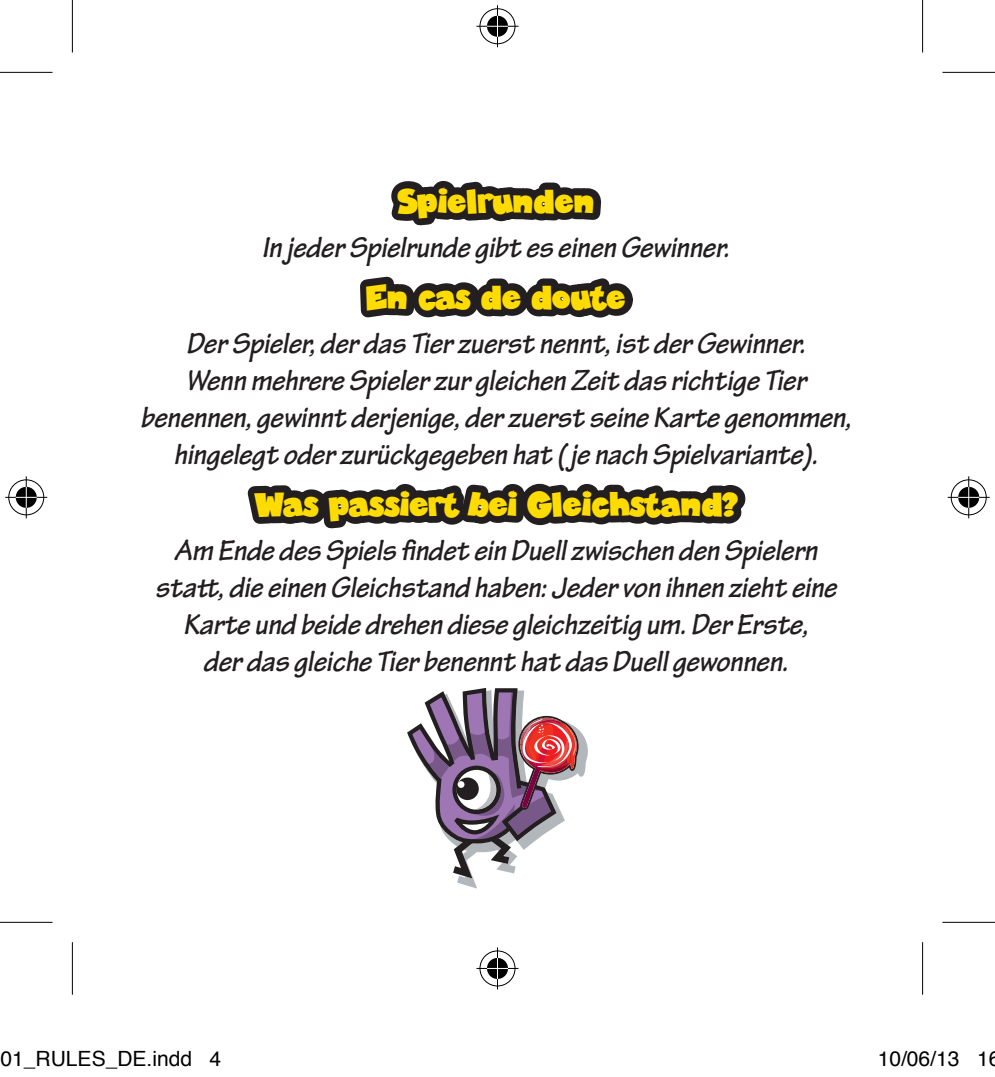
<style>
.page{position:relative;width:995px;height:1077px;background:#fff}
.page>*{position:absolute;margin:0;border:0;box-sizing:border-box;transform-origin:0 0}
.t1{font:42px "Toons";letter-spacing:.05em;color:#ffdc01}
.t2{font:italic 700 30.8px/37.1px "Tekton Pro";letter-spacing:-.01em;color:#231f20;text-align:center}
.t3{font:21px "Helvetica";color:#000}
</style>
<div class="page">
<svg style="left:407px;top:688px;width:181px;height:200px"></svg>
<svg style="left:247px;top:483px;width:499px;height:46px"></svg>
<svg style="left:360px;top:277px;width:273px;height:41px;background:#444041"></svg>
<svg style="left:381px;top:181px;width:228px;height:115px"></svg>
<svg style="left:0;top:71px;width:52px;height:1px"></svg>
<svg style="left:942px;top:71px;width:52px;height:1px"></svg>
<svg style="left:71px;top:0;width:1px;height:52px"></svg>
<svg style="left:71px;top:942px;width:1px;height:52px"></svg>
<svg style="left:923px;top:0;width:1px;height:52px"></svg>
<svg style="left:923px;top:942px;width:1px;height:52px"></svg>
<hr style="left:0;top:72px;width:52px;height:1px;background:#000">
<hr style="left:942px;top:72px;width:52px;height:1px;background:#000">
<hr style="left:0;top:921px;width:52px;height:2px;background:#000">
<hr style="left:942px;top:921px;width:52px;height:2px;background:#000">
<hr style="left:72px;top:0;width:1px;height:52px;background:#000">
<hr style="left:72px;top:942px;width:1px;height:52px;background:#000">
<hr style="left:921px;top:0;width:2px;height:52px;background:#000">
<hr style="left:921px;top:942px;width:2px;height:52px;background:#000">
<div style="left:478px;top:7px;width:39px;height:39px;border:4px solid #fff;border-radius:50%"></div>
<svg style="left:476px;top:24px;width:42px;height:4px"></svg>
<hr style="left:495px;top:5px;width:4px;height:42px;background:#fff">
<div style="left:485px;top:14px;width:25px;height:25px;border:4px solid #fff;border-radius:50%"></div>
<div style="left:479px;top:8px;width:36px;height:36px;border:1px solid #000;border-radius:50%"></div>
<hr style="left:476px;top:26px;width:42px;height:1px;background:#000">
<hr style="left:497px;top:5px;width:1px;height:42px;background:#000">
<svg style="left:487px;top:16px;width:21px;height:21px"></svg>
<div style="left:478px;top:948px;width:39px;height:40px;border:4px solid #fff;border-radius:50%"></div>
<hr style="left:476px;top:966px;width:42px;height:4px;background:#fff">
<hr style="left:495px;top:947px;width:4px;height:42px;background:#fff">
<div style="left:485px;top:955px;width:25px;height:26px;border:4px solid #fff;border-radius:50%"></div>
<div style="left:479px;top:950px;width:36px;height:36px;border:1px solid #000;border-radius:50%"></div>
<hr style="left:476px;top:968px;width:42px;height:1px;background:#000">
<hr style="left:497px;top:947px;width:1px;height:42px;background:#000">
<svg style="left:487px;top:958px;width:21px;height:21px"></svg>
<div style="left:7px;top:478px;width:39px;height:39px;border:4px solid #fff;border-radius:50%"></div>
<svg style="left:5px;top:495px;width:42px;height:4px"></svg>
<svg style="left:24px;top:476px;width:4px;height:42px"></svg>
<div style="left:14px;top:485px;width:25px;height:25px;border:4px solid #fff;border-radius:50%"></div>
<div style="left:8px;top:479px;width:36px;height:36px;border:1px solid #000;border-radius:50%"></div>
<hr style="left:5px;top:497px;width:42px;height:1px;background:#000">
<hr style="left:26px;top:476px;width:1px;height:42px;background:#000">
<svg style="left:16px;top:487px;width:21px;height:21px"></svg>
<div style="left:948px;top:478px;width:40px;height:39px;border:4px solid #fff;border-radius:50%"></div>
<svg style="left:948px;top:495px;width:41px;height:4px"></svg>
<svg style="left:966px;top:476px;width:4px;height:42px"></svg>
<div style="left:955px;top:485px;width:26px;height:25px;border:4px solid #fff;border-radius:50%"></div>
<div style="left:950px;top:479px;width:36px;height:36px;border:1px solid #000;border-radius:50%"></div>
<hr style="left:947px;top:497px;width:42px;height:1px;background:#000">
<hr style="left:968px;top:476px;width:1px;height:42px;background:#000">
<svg style="left:958px;top:487px;width:21px;height:21px"></svg>
<h1 class="t1" style="left:398px;top:181px;width:196px">Spielrunden</h1>
<p class="t2" style="left:262px;top:230px;width:469px">In jeder Spielrunde gibt es einen Gewinner.</p>
<h1 class="t1" style="left:367px;top:277px;width:258px">En cas de doute</h1>
<p class="t2" style="left:140px;top:325px;width:712px">Der Spieler, der das Tier zuerst nennt, ist der Gewinner.<br>Wenn mehrere Spieler zur gleichen Zeit das richtige Tier benennen, gewinnt derjenige, der zuerst seine Karte genommen, hingelegt oder zurückgegeben hat ( je nach Spielvariante).</p>
<h1 class="t1" style="left:256px;top:484px;width:482px">Was passiert bei Gleichstand?</h1>
<p class="t2" style="left:155px;top:532px;width:683px">Am Ende des Spiels findet ein Duell zwischen den Spielern statt, die einen Gleichstand haben: Jeder von ihnen zieht eine Karte und beide drehen diese gleichzeitig um. Der Erste,<br>der das gleiche Tier benennt hat das Duell gewonnen.</p>
<p class="t3" style="left:1px;top:1043px;width:222px">01_RULES_DE.indd 4</p>
<p class="t3" style="left:877px;top:1043px;width:124px">10/06/13 16</p>
</div>
